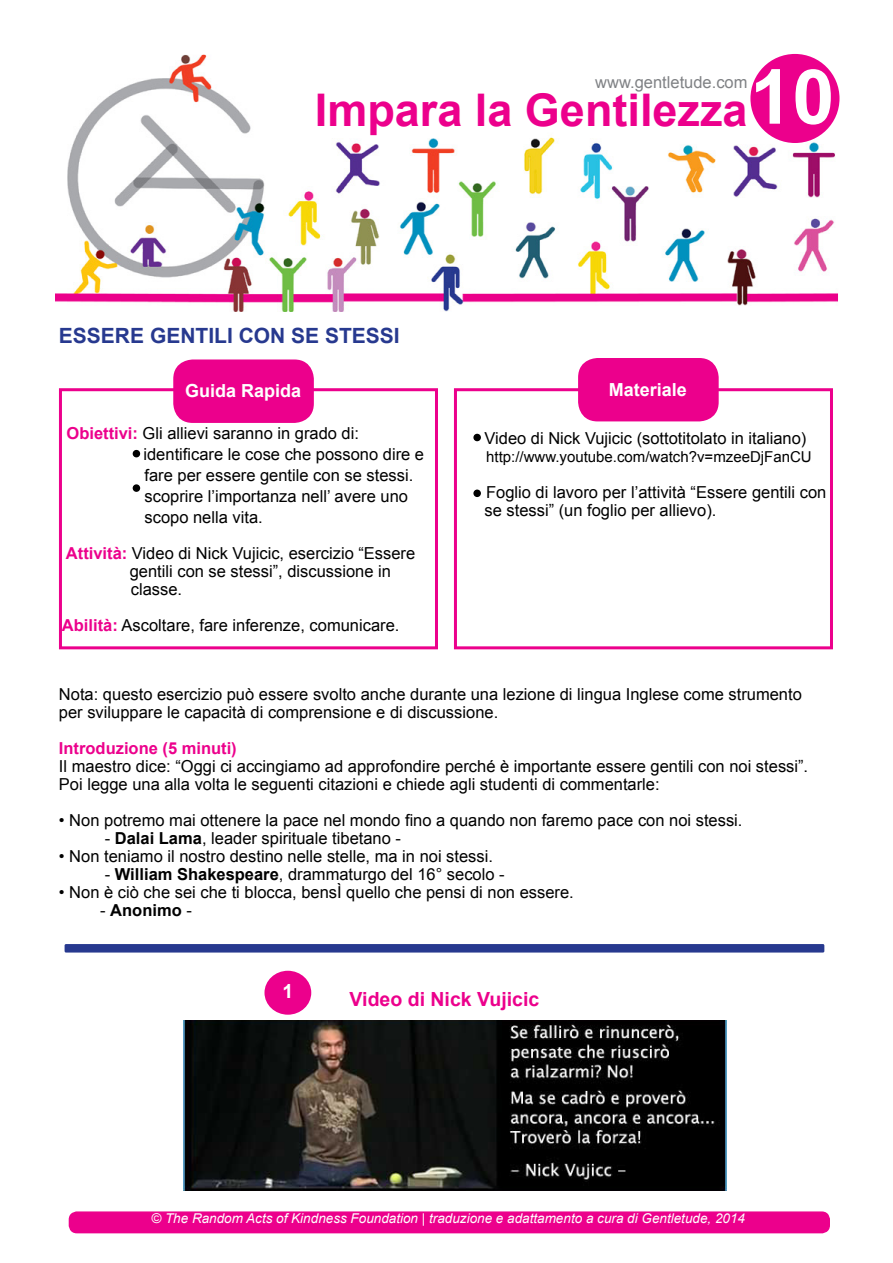
<style>
.page{position:relative;width:893px;height:1263px;background:#fff}
.page>*{position:absolute;margin:0;border:0;box-sizing:border-box;transform-origin:0 0}
.t1{font:700 75.9px "Arial";color:#fff}
.t2{font:700 45px "Arial";color:#ec008c}
.t3{font:700 21px "Arial";color:#27398f}
.t4{font:700 19.5px "Arial";color:#ec008c}
.t5{font:700 19.5px "Arial";color:#fff}
.t6{font:700 18px "Arial";color:#fff}
.t7{font:16.5px/18px "Arial";color:#000}
.t8{font:700 16.5px "Arial";color:#ec008c}
.t9{font:16.5px "Arial";color:#808285}
.t10{font:700 16.5px "Arial";color:#000}
.t11{font:15px "Arial";color:#000}
.t12{font:italic 13.5px "Arial";color:#fff}
.s1{font-weight:700;color:#ec008c}
.s2{font-weight:700}
.s3{font-weight:400}
</style>
<div class="page">
<img style="left:56px;top:56px;width:780px;height:256px">
<div style="left:454px;top:388px;width:379px;height:261px;border:3px solid #ec008c"></div>
<div style="left:59px;top:388px;width:379px;height:261px;border:3px solid #ec008c"></div>
<div style="left:750px;top:54px;width:89px;height:89px;background:#ec008c;border-radius:50%"></div>
<div style="left:175px;top:361px;width:137px;height:60px;background:#ec008c;border-radius:18px"></div>
<div style="left:173px;top:359px;width:141px;height:64px;border:3px solid #ec008c;border-radius:18px"></div>
<div style="left:580px;top:359px;width:137px;height:61px;background:#ec008c;border-radius:18px"></div>
<div style="left:578px;top:358px;width:141px;height:63px;border:3px solid #ec008c;border-radius:18px"></div>
<div style="left:69px;top:1212px;width:760px;height:20px;background:#ec008c;border-radius:8px"></div>
<div style="left:69px;top:1211px;width:761px;height:22px;border:2px solid #ec008c;border-radius:8px"></div>
<div style="left:473px;top:434px;width:8px;height:7px;border:2px solid #000;border-radius:50%"></div>
<div style="left:65px;top:944px;width:759px;height:8px;background:#27398f;border-radius:2px"></div>
<div style="left:264px;top:971px;width:47px;height:44px;background:#ec008c;border-radius:50%"></div>
<div style="left:133px;top:450px;width:7px;height:7px;border:2px solid #000;border-radius:50%"></div>
<div style="left:133px;top:484px;width:7px;height:8px;border:2px solid #000;border-radius:50%"></div>
<div style="left:473px;top:490px;width:8px;height:7px;border:2px solid #000;border-radius:50%"></div>
<img style="left:184px;top:1020px;width:542px;height:170px">
<p class="t9" style="left:595px;top:72px;width:154px">www.gentletude.com</p>
<h2 class="t2" style="left:315px;top:80px;width:434px">Impara la Gentilezza</h2>
<h1 class="t1" style="left:750px;top:47px;width:86px">10</h1>
<p class="t3" style="left:59px;top:321px;width:342px">ESSERE GENTILI CON SE STESSI</p>
<p class="t6" style="left:185px;top:379px;width:118px">Guida Rapida</p>
<p class="t6" style="left:609px;top:377px;width:80px">Materiale</p>
<p class="t7" style="left:143px;top:423px;width:282px;line-height:21px;text-indent:-77px"><span class="s1">Obiettivi:</span> Gli allievi saranno in grado di: identificare le cose che possono dire e fare per essere gentile con se stessi. scoprire l’importanza nell’ avere uno scopo nella vita.</p>
<p class="t7" style="left:130px;top:545px;width:287px;text-indent:-64px"><span class="s1">Attività:</span> Video di Nick Vujicic, esercizio “Essere gentili con se stessi”, discussione in classe.</p>
<p class="t7" style="left:62px;top:617px;width:339px"><span class="s1">Abilità:</span> Ascoltare, fare inferenze, comunicare.</p>
<p class="t7" style="left:484px;top:429px;width:323px">Video di Nick Vujicic (sottotitolato in italiano)</p>
<p class="t11" style="left:486px;top:447px;width:327px">http://www.youtube.com/watch?v=mzeeDjFanCU</p>
<p class="t7" style="left:484px;top:483px;width:343px">Foglio di lavoro per l’attività “Essere gentili con se stessi” (un foglio per allievo).</p>
<p class="t7" style="left:59px;top:685px;width:744px">Nota: questo esercizio può essere svolto anche durante una lezione di lingua Inglese come strumento per sviluppare le capacità di comprensione e di discussione.</p>
<p class="t8" style="left:59px;top:737px;width:179px">Introduzione (5 minuti)</p>
<p class="t7" style="left:59px;top:757px;width:751px">Il maestro dice: “Oggi ci accingiamo ad approfondire perché è importante essere gentili con noi stessi”.<br>Poi legge una alla volta le seguenti citazioni e chiede agli studenti di commentarle:</p>
<p class="t7" style="left:59px;top:811px;width:685px">• Non potremo mai ottenere la pace nel mondo fino a quando non faremo pace con noi stessi.</p>
<p class="t7" style="left:105px;top:829px;width:298px">- <span class="s2">Dalai Lama</span>, leader spirituale tibetano -</p>
<p class="t7" style="left:59px;top:847px;width:436px">• Non teniamo il nostro destino nelle stelle, ma in noi stessi.</p>
<p class="t7" style="left:105px;top:865px;width:401px">- <span class="s2">William Shakespeare</span>, drammaturgo del 16° secolo -</p>
<p class="t7" style="left:59px;top:883px;width:516px">• Non è ciò che sei che ti blocca, bensÌ quello che pensi di non essere.</p>
<p class="t10" style="left:100px;top:899px;width:93px"><span class="s3">-</span> Anonimo <span class="s3">-</span></p>
<p class="t5" style="left:282px;top:978px;width:12px">1</p>
<p class="t4" style="left:350px;top:986px;width:191px">Video di Nick Vujicic</p>
<p class="t12" style="left:151px;top:1209px;width:595px">© The Random Acts of Kindness Foundation | traduzione e adattamento a cura di Gentletude, 2014</p>
</div>
